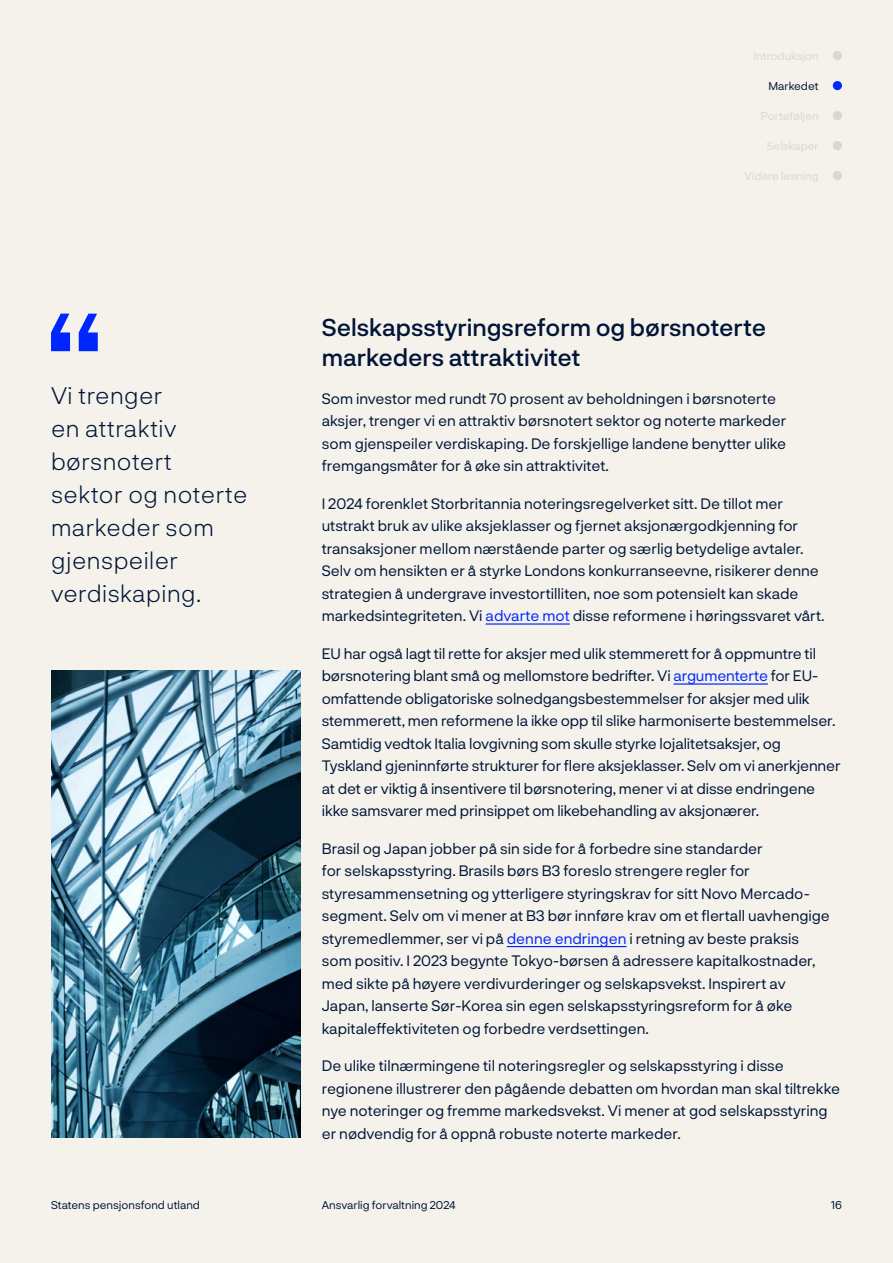
<style>
.page{position:relative;width:893px;height:1263px;background:#f5f2eb}
.page>*{position:absolute;margin:0;border:0;box-sizing:border-box;transform-origin:0 0}
.t1{font:300 24px/33px "Norges Bank";letter-spacing:.02em;color:#001538}
.t2{font:500 24px/30px "Norges Bank";color:#001538}
.Brødtekst{font:15px/22.5px "Norges Bank";color:#001538}
.t3{font:11.25px "Norges Bank";color:#001538}
.t4{font:11.25px "Norges Bank";color:#d7d7d7}
.s1{color:#0026ff}
</style>
<div class="page">
<hr style="left:486px;top:623px;width:84px;height:2px;background:#0026ff">
<hr style="left:673px;top:683px;width:95px;height:2px;background:#0026ff">
<hr style="left:507px;top:946px;width:119px;height:1px;background:#0026ff">
<img style="left:51px;top:670px;width:249px;height:468px">
<svg style="left:51px;top:314px;width:47px;height:37px"></svg>
<div style="left:833px;top:51px;width:9px;height:9px;background:#d7d7d7;border-radius:50%"></div>
<div style="left:833px;top:81px;width:9px;height:9px;background:#0026ff;border-radius:50%"></div>
<div style="left:833px;top:111px;width:9px;height:9px;background:#d7d7d7;border-radius:50%"></div>
<div style="left:833px;top:141px;width:9px;height:9px;background:#d7d7d7;border-radius:50%"></div>
<div style="left:833px;top:171px;width:9px;height:9px;background:#d7d7d7;border-radius:50%"></div>
<h1 class="t1" style="left:51px;top:377px;width:198px">Vi trenger<br>en attraktiv børsnotert sektor og noterte markeder som gjenspeiler verdiskaping.</h1>
<p class="t4" style="left:754px;top:48px;width:66px">Introduksjon</p>
<p class="t3" style="left:768px;top:78px;width:52px">Markedet</p>
<p class="t4" style="left:761px;top:108px;width:59px">Porteføljen</p>
<p class="t4" style="left:767px;top:138px;width:53px">Selskaper</p>
<p class="t4" style="left:744px;top:168px;width:76px">Videre lesning</p>
<h3 class="t2" style="left:322px;top:311px;width:446px">Selskapsstyringsreform og børsnoterte markeders attraktivitet</h3>
<p class="Brødtekst" style="left:322px;top:386px;width:466px">Som investor med rundt 70 prosent av beholdningen i børsnoterte aksjer, trenger vi en attraktiv børsnotert sektor og noterte markeder som gjenspeiler verdiskaping. De forskjellige landene benytter ulike fremgangsmåter for å øke sin attraktivitet.</p>
<p class="Brødtekst" style="left:322px;top:491px;width:504px">I 2024 forenklet Storbritannia noteringsregelverket sitt. De tillot mer utstrakt bruk av ulike aksjeklasser og fjernet aksjonærgodkjenning for transaksjoner mellom nærstående parter og særlig betydelige avtaler.<br>Selv om hensikten er å styrke Londons konkurranseevne, risikerer denne strategien å undergrave investortilliten, noe som potensielt kan skade markedsintegriteten. Vi <span class="s1">advarte mot</span> disse reformene i høringssvaret vårt.</p>
<p class="Brødtekst" style="left:322px;top:641px;width:520px">EU har også lagt til rette for aksjer med ulik stemmerett for å oppmuntre til børsnotering blant små og mellomstore bedrifter. Vi <span class="s1">argumenterte</span> for EU&shy;omfattende obligatoriske solnedgangsbestemmelser for aksjer med ulik stemmerett, men reformene la ikke opp til slike harmoniserte bestemmelser.<br>Samtidig vedtok Italia lovgivning som skulle styrke lojalitetsaksjer, og Tyskland gjeninnførte strukturer for flere aksjeklasser. Selv om vi anerkjenner at det er viktig å insentivere til børsnotering, mener vi at disse endringene ikke samsvarer med prinsippet om likebehandling av aksjonærer.</p>
<p class="Brødtekst" style="left:322px;top:836px;width:510px">Brasil og Japan jobber på sin side for å forbedre sine standarder<br>for selskapsstyring. Brasils børs B3 foreslo strengere regler for styresammensetning og ytterligere styringskrav for sitt Novo Mercado&shy;segment. Selv om vi mener at B3 bør innføre krav om et flertall uavhengige styremedlemmer, ser vi på <span class="s1">denne endringen</span> i retning av beste praksis som positiv. I 2023 begynte Tokyo-børsen å adressere kapitalkostnader, med sikte på høyere verdivurderinger og selskapsvekst. Inspirert av Japan, lanserte Sør-Korea sin egen selskapsstyringsreform for å øke kapitaleffektiviteten og forbedre verdsettingen.</p>
<p class="Brødtekst" style="left:322px;top:1054px;width:520px">De ulike tilnærmingene til noteringsregler og selskapsstyring i disse regionene illustrerer den pågående debatten om hvordan man skal tiltrekke nye noteringer og fremme markedsvekst. Vi mener at god selskapsstyring er nødvendig for å oppnå robuste noterte markeder.</p>
<p class="t3" style="left:51px;top:1197px;width:151px">Statens pensjonsfond utland</p>
<p class="t3" style="left:322px;top:1197px;width:135px">Ansvarlig forvaltning 2024</p>
<p class="t3" style="left:831px;top:1197px;width:12px">16</p>
</div>
